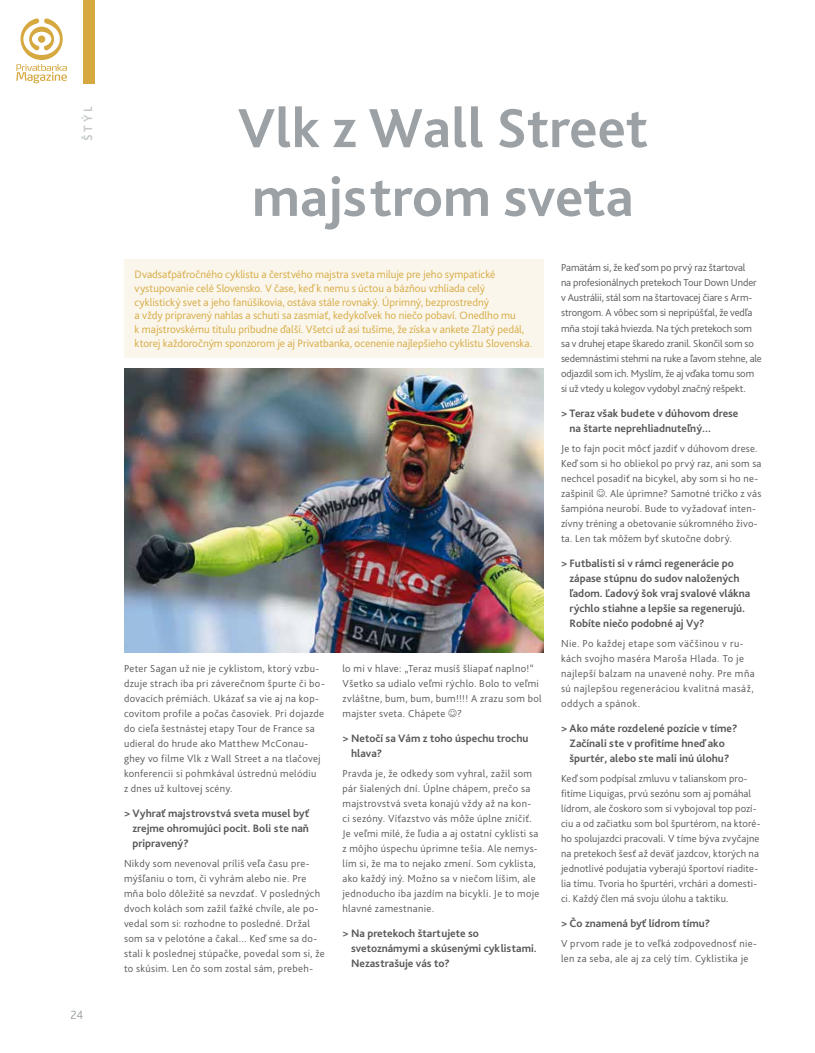
<style>
.page{position:relative;width:815px;height:1053px;background:#fff}
.page>*{position:absolute;margin:0;border:0;box-sizing:border-box;transform-origin:0 0}
.t1{font:700 57.5px/68.8px "Bliss Pro";color:#9ba1a5}
.t2{font:700 12.5px "Bliss Pro";color:#c3c8cb}
.t3{font:300 12.5px "Bliss Pro";color:#9ba1a5}
.t4{font:700 11.25px/15px "Bliss Pro";color:#58585a}
.t5{font:300 11.25px/13.8px "Bliss Pro";color:#d5a93f}
.t6{font:300 10.62px/15px "Bliss Pro";letter-spacing:.025em;color:#58585a}
.t7{font:300 10.62px/15px "Bliss Pro";letter-spacing:-.01em;color:#58585a}
</style>
<div class="page">
<div style="left:83px;top:0;width:12px;height:83px;background:#d5a93f"></div>
<svg style="left:16px;top:18px;width:51px;height:65px"></svg>
<div style="left:124px;top:259px;width:419px;height:98px;background:#fbf6ec"></div>
<img style="left:124px;top:368px;width:419px;height:284px">
<p class="t2" style="left:80px;top:141px;width:36px;rotate:-90deg">ŠTÝL</p>
<p class="t3" style="left:71px;top:1007px;width:14px">24</p>
<h1 class="t1" style="left:238px;top:92px;width:412px">Vlk z Wall Street majstrom sveta</h1>
<p class="t5" style="left:135px;top:267px;width:399px">Dvadsaťpäťročného cyklistu a čerstvého majstra sveta miluje pre jeho sympatické vystupovanie celé Slovensko. V čase, keď k nemu s úctou a bázňou vzhliada celý cyklistický svet a jeho fanúšikovia, ostáva stále rovnaký. Úprimný, bezprostredný<br>a vždy pripravený nahlas a schuti sa zasmiať, kedykoľvek ho niečo pobaví. Onedlho mu<br>k majstrovskému titulu pribudne ďalší. Všetci už asi tušíme, že získa v ankete Zlatý pedál, ktorej každoročným sponzorom je aj Privatbanka, ocenenie najlepšieho cyklistu Slovenska.</p>
<p class="t6" style="left:124px;top:660px;width:202px">Peter Sagan už nie je cyklistom, ktorý vzbu&shy;dzuje strach iba pri záverečnom špurte či bo&shy;dovacích prémiách. Ukázať sa vie aj na kop&shy;covitom profile a počas časoviek. Pri dojazde do cieľa šestnástej etapy Tour de France sa udieral do hrude ako Matthew McConau&shy;ghey vo filme Vlk z Wall Street a na tlačovej konferencii si pohmkával ústrednú melódiu<br>z dnes už kultovej scény.</p>
<p class="t4" style="left:133px;top:805px;width:178px;text-align:justify;text-indent:-9px">&gt; Vyhrať majstrovstvá sveta musel byť zrejme ohromujúci pocit. Boli ste naň pripravený?</p>
<p class="t6" style="left:124px;top:855px;width:202px">Nikdy som nevenoval príliš veľa času pre&shy;mýšľaniu o tom, či vyhrám alebo nie. Pre mňa bolo dôležité sa nevzdať. V posledných dvoch kolách som zažil ťažké chvíle, ale po&shy;vedal som si: rozhodne to posledné. Držal som sa v pelotóne a čakal... Keď sme sa do&shy;stali k poslednej stúpačke, povedal som si, že to skúsim. Len čo som zostal sám, prebeh-</p>
<p class="t6" style="left:343px;top:660px;width:201px">lo mi v hlave: „Teraz musíš šliapať naplno!“ Všetko sa udialo veľmi rýchlo. Bolo to veľmi zvláštne, bum, bum, bum!!!! A zrazu som bol majster sveta. Chápete ?</p>
<p class="t4" style="left:351px;top:730px;width:179px;text-indent:-9px">&gt; Netočí sa Vám z toho úspechu trochu hlava?</p>
<p class="t6" style="left:343px;top:765px;width:199px">Pravda je, že odkedy som vyhral, zažil som pár šialených dní. Úplne chápem, prečo sa majstrovstvá sveta konajú vždy až na kon&shy;ci sezóny. Víťazstvo vás môže úplne zničiť.<br>Je veľmi milé, že ľudia a aj ostatní cyklisti sa z môjho úspechu úprimne tešia. Ale nemys&shy;lím si, že ma to nejako zmení. Som cyklista, ako každý iný. Možno sa v niečom líšim, ale jednoducho iba jazdím na bicykli. Je to moje hlavné zamestnanie.</p>
<p class="t4" style="left:351px;top:925px;width:187px;text-indent:-9px">&gt; Na pretekoch štartujete so svetoznámymi a skúsenými cyklistami.<br>Nezastrašuje vás to?</p>
<p class="t7" style="left:561px;top:260px;width:202px">Pamätám si, že keď som po prvý raz štartoval<br>na profesionálnych pretekoch Tour Down Under v Austrálii, stál som na štartovacej čiare s Arm&shy;strongom. A vôbec som si nepripúšťal, že vedľa mňa stojí taká hviezda. Na tých pretekoch som sa v druhej etape škaredo zranil. Skončil som so sedemnástimi stehmi na ruke a ľavom stehne, ale odjazdil som ich. Myslím, že aj vďaka tomu som si už vtedy u kolegov vydobyl značný rešpekt.</p>
<p class="t4" style="left:570px;top:405px;width:170px;text-indent:-9px">&gt; Teraz však budete v dúhovom drese na štarte neprehliadnuteľný...</p>
<p class="t6" style="left:561px;top:440px;width:202px">Je to fajn pocit môcť jazdiť v dúhovom drese.<br>Keď som si ho obliekol po prvý raz, ani som sa nechcel posadiť na bicykel, aby som si ho ne&shy;zašpinil . Ale úprimne? Samotné tričko z vás šampióna neurobí. Bude to vyžadovať inten&shy;zívny tréning a obetovanie súkromného živo&shy;ta. Len tak môžem byť skutočne dobrý.</p>
<p class="t4" style="left:570px;top:555px;width:182px;text-indent:-9px">&gt; Futbalisti si v rámci regenerácie po zápase stúpnu do sudov naložených ľadom. Ľadový šok vraj svalové vlákna rýchlo stiahne a lepšie sa regenerujú.<br>Robíte niečo podobné aj Vy?</p>
<p class="t6" style="left:561px;top:635px;width:195px">Nie. Po každej etape som väčšinou v ru&shy;kách svojho maséra Maroša Hlada. To je najlepší balzam na unavené nohy. Pre mňa sú najlepšou regeneráciou kvalitná masáž, oddych a spánok.</p>
<p class="t4" style="left:561px;top:720px;width:178px;text-align:center">&gt; Ako máte rozdelené pozície v tíme?<br>Začínali ste v profitíme hneď ako špurtér, alebo ste mali inú úlohu?</p>
<p class="t6" style="left:561px;top:770px;width:201px">Keď som podpísal zmluvu v talianskom pro&shy;fitíme Liquigas, prvú sezónu som aj pomáhal lídrom, ale čoskoro som si vybojoval top pozí&shy;ciu a od začiatku som bol špurtérom, na ktoré&shy;ho spolujazdci pracovali. V tíme býva zvyčajne na pretekoch šesť až deväť jazdcov, ktorých na jednotlivé podujatia vyberajú športoví riadite&shy;lia tímu. Tvoria ho špurtéri, vrchári a domesti&shy;ci. Každý člen má svoju úlohu a taktiku.</p>
<p class="t4" style="left:561px;top:915px;width:151px">&gt; Čo znamená byť lídrom tímu?</p>
<p class="t6" style="left:561px;top:935px;width:197px">V prvom rade je to veľká zodpovednosť nie&shy;len za seba, ale aj za celý tím. Cyklistika je</p>
</div>
